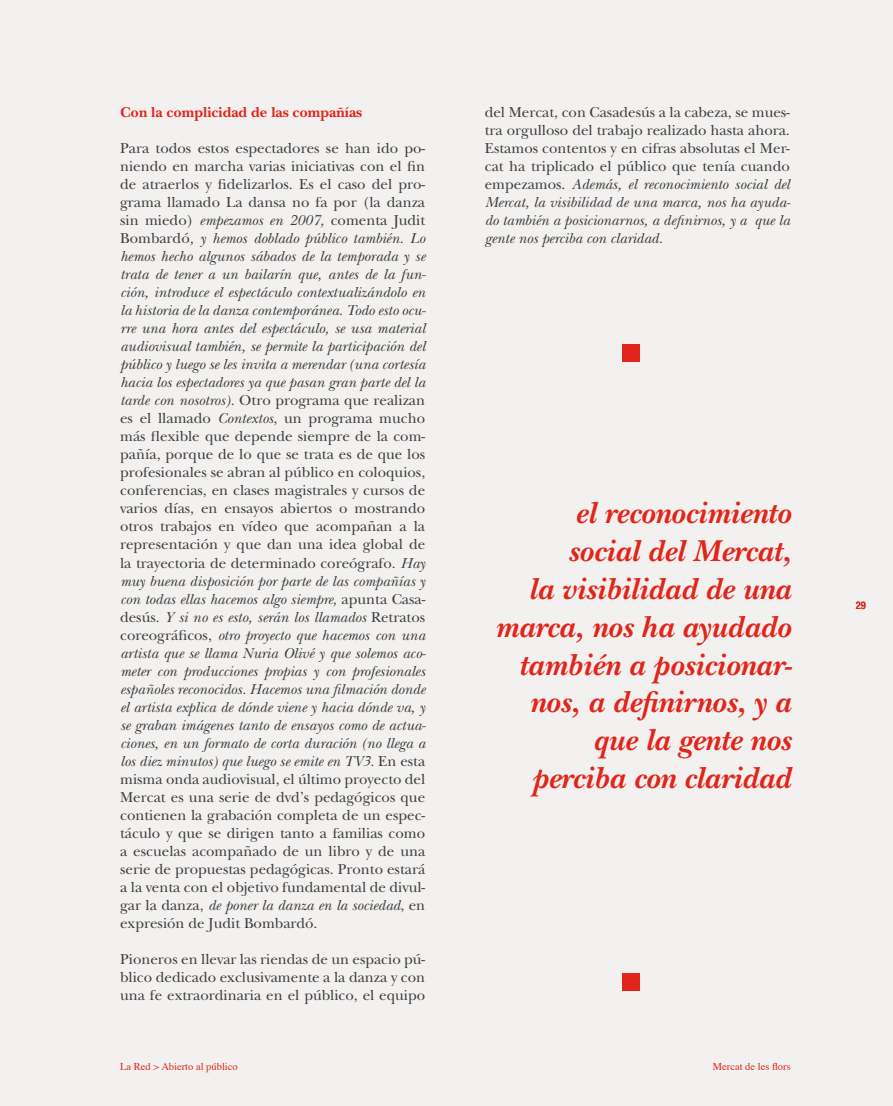
<style>
.page{position:relative;width:893px;height:1106px;background:#f2f1ef}
.page>*{position:absolute;margin:0;border:0;box-sizing:border-box;transform-origin:0 0}
.t1{font:italic 700 31.5px/37.8px "New Baskerville";color:#e2251b;text-align:right}
.t2{font:15px/18px "New Baskerville";color:#3e3e40;text-align:justify}
.t3{font:700 15px "New Baskerville";color:#e2251b}
.t4{font:10.5px "Times";color:#e2251b}
.t5{font:500 condensed 10.5px "Helvetica Neue";color:#e2251b}
.s1{font-style:italic}
</style>
<div class="page">
<div style="left:622px;top:973px;width:18px;height:18px;background:#e2251b"></div>
<div style="left:622px;top:344px;width:18px;height:17px;background:#e2251b"></div>
<p class="t3" style="left:120px;top:104px;width:244px">Con la complicidad de las compañías</p>
<p class="t2" style="left:120px;top:139px;width:307px">Para todos estos espectadores se han ido po&shy;niendo en marcha varias iniciativas con el fin de atraerlos y fidelizarlos. Es el caso del pro&shy;grama llamado La dansa no fa por (la danza sin miedo) <span class="s1">empezamos en 2007,</span> comenta Judit Bombardó<span class="s1">, y hemos doblado público también. Lo hemos hecho algunos sábados de la temporada y se trata de tener a un bailarín que, antes de la fun&shy;ción, introduce el espectáculo contextualizándolo en la historia de la danza contemporánea. Todo esto ocu&shy;rre una hora antes del espectáculo, se usa material audiovisual también, se permite la participación del público y luego se les invita a merendar (una cortesía hacia los espectadores ya que pasan gran parte del la tarde con nosotros).</span> Otro programa que realizan es el llamado <span class="s1">Contextos</span>, un programa mucho más flexible que depende siempre de la com&shy;pañía, porque de lo que se trata es de que los profesionales se abran al público en coloquios, conferencias, en clases magistrales y cursos de varios días, en ensayos abiertos o mostrando otros trabajos en vídeo que acompañan a la representación y que dan una idea global de la trayectoria de determinado coreógrafo. <span class="s1">Hay muy buena disposición por parte de las compañías y con todas ellas hacemos algo siempre,</span> apunta Casa&shy;desús. <span class="s1">Y si no es esto, serán los llamados</span> Retratos coreográficos, <span class="s1">otro proyecto que hacemos con una artista que se llama Nuria Olivé y que solemos aco&shy;meter con producciones propias y con profesionales españoles reconocidos. Hacemos una filmación donde el artista explica de dónde viene y hacia dónde va, y se graban imágenes tanto de ensayos como de actua&shy;ciones, en un formato de corta duración (no llega a los diez minutos) que luego se emite en TV3.</span> En esta misma onda audiovisual, el último proyecto del Mercat es una serie de dvd’s pedagógicos que contienen la grabación completa de un espec&shy;táculo y que se dirigen tanto a familias como a escuelas acompañado de un libro y de una serie de propuestas pedagógicas. Pronto estará a la venta con el objetivo fundamental de divul&shy;gar la danza, <span class="s1">de poner la danza en la sociedad</span>, en expresión de Judit Bombardó.</p>
<p class="t2" style="left:120px;top:949px;width:307px">Pioneros en llevar las riendas de un espacio pú&shy;blico dedicado exclusivamente a la danza y con una fe extraordinaria en el público, el equipo</p>
<p class="t2" style="left:485px;top:103px;width:307px">del Mercat, con Casadesús a la cabeza, se mues&shy;tra orgulloso del trabajo realizado hasta ahora.<br>Estamos contentos y en cifras absolutas el Mer&shy;cat ha triplicado el público que tenía cuando empezamos. <span class="s1">Además, el reconocimiento social del Mercat, la visibilidad de una marca, nos ha ayuda&shy;do también a posicionarnos, a definirnos, y a que la gente nos perciba con claridad.</span></p>
<h1 class="t1" style="left:495px;top:494px;width:299px">el reconocimiento<br>social del Mercat,<br>la visibilidad de una marca, nos ha ayudado también a posicionar&shy;nos, a definirnos, y a que la gente nos perciba con claridad</h1>
<p class="t4" style="left:120px;top:1056px;width:119px">La Red &gt; Abierto al público</p>
<p class="t4" style="left:713px;top:1056px;width:79px">Mercat de les flors</p>
<p class="t5" style="left:856px;top:599px;width:12px">29</p>
</div>
